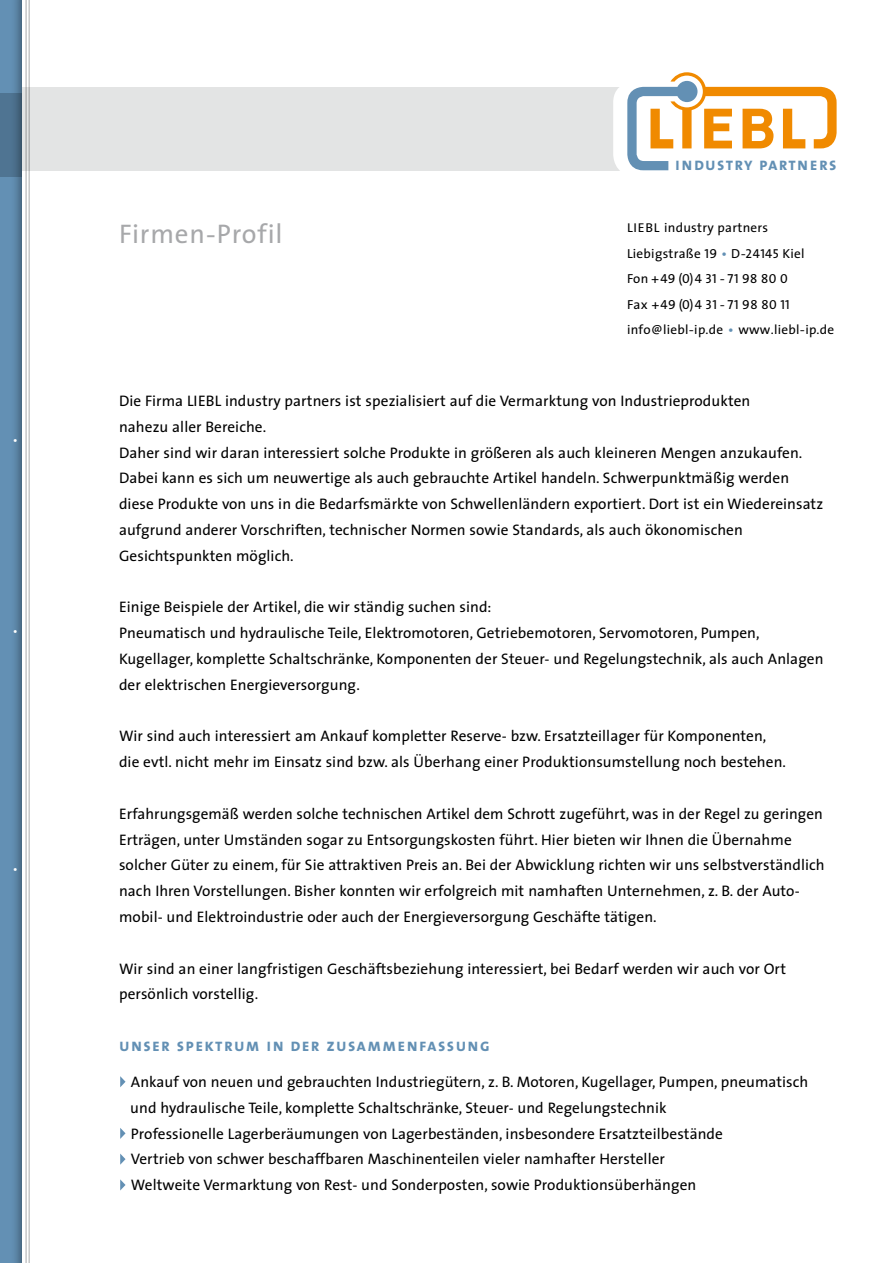
<style>
.page{position:relative;width:893px;height:1263px;background:#fff}
.page>*{position:absolute;margin:0;border:0;box-sizing:border-box;transform-origin:0 0}
.t1{font:27px "The Sans";letter-spacing:.03em;color:#a7a8aa}
.t2{font:17.85px "The Sans Bold Caps";letter-spacing:.08em;color:#6390b4;scale:.94 1}
.t3{font:15.3px/25.8px "The Sans";letter-spacing:.005em;color:#000}
.t4{font:13.2px/25.5px "The Sans";letter-spacing:.02em;color:#000}
.t5{font:13.2px/25.5px "The Sans Caps";letter-spacing:.03em;color:#000}
.t6{font:12px "The Sans";color:#fff}
.s1{font-size:12.75px}
.s2{font-family:"The Sans Caps"}
.s3{font-weight:600;color:#6390b4}
.s4{font-family:"The Sans Caps";font-size:13.05px}
.s5{font-family:"The Sans"}
</style>
<div class="page">
<div style="left:0;top:0;width:22px;height:1263px;background:linear-gradient(to right,#6a9ac1,#537998)"></div>
<div style="left:0;top:93px;width:22px;height:84px;background:linear-gradient(to right,#557c9d,#42617b)"></div>
<div style="left:22px;top:87px;width:865px;height:83px;background:#e3e4e4"></div>
<svg style="left:613px;top:72px;width:274px;height:99px;background:#f2e1ca"></svg>
<hr style="left:25px;top:0;width:2px;height:1263px;background:#c6c7c8">
<hr style="left:28px;top:0;width:2px;height:1263px;background:#c6c7c8">
<svg style="left:120px;top:1076px;width:6px;height:11px"></svg>
<svg style="left:120px;top:1128px;width:6px;height:11px"></svg>
<svg style="left:120px;top:1153px;width:6px;height:12px"></svg>
<svg style="left:120px;top:1179px;width:6px;height:11px"></svg>
<p class="t6" style="left:13px;top:430px;width:7px">•</p>
<p class="t6" style="left:13px;top:621px;width:7px">•</p>
<p class="t6" style="left:13px;top:859px;width:7px">•</p>
<h1 class="t1" style="left:119px;top:212px;width:165px">Firmen-Profil</h1>
<p class="t2" style="left:675px;top:149px;width:173px">industry partners</p>
<p class="t4" style="left:627px;top:215px;width:179px"><span class="s1">LIEBL</span> industry partners<br>Liebigstraße <span class="s2">19</span> <span class="s3">•</span> D-<span class="s4">24145</span> Kiel</p>
<p class="t5" style="left:627px;top:266px;width:164px"><span class="s5">Fon</span> +49 (0)4 31 -71 98 80 0<br><span class="s5">Fax</span> +49 (0)4 31 - 71 98 80 11</p>
<p class="t4" style="left:627px;top:317px;width:209px">info@liebl-ip.de <span class="s3">•</span> www.liebl-ip.de</p>
<p class="t3" style="left:119px;top:387px;width:706px">Die Firma LIEBL industry partners ist spezialisiert auf die Vermarktung von Industrieprodukten<br>nahezu aller Bereiche.<br>Daher sind wir daran interessiert solche Produkte in größeren als auch kleineren Mengen anzukaufen.<br>Dabei kann es sich um neuwertige als auch gebrauchte Artikel handeln. Schwerpunktmäßig werden diese Produkte von uns in die Bedarfsmärkte von Schwellenländern exportiert. Dort ist ein Wiedereinsatz aufgrund anderer Vorschriften, technischer Normen sowie Standards, als auch ökonomischen Gesichtspunkten möglich.</p>
<p class="t3" style="left:119px;top:594px;width:706px">Einige Beispiele der Artikel, die wir ständig suchen sind:<br>Pneumatisch und hydraulische Teile, Elektromotoren, Getriebemotoren, Servomotoren, Pumpen, Kugellager, komplette Schaltschränke, Komponenten der Steuer- und Regelungstechnik, als auch Anlagen der elektrischen Energieversorgung.</p>
<p class="t3" style="left:119px;top:723px;width:668px">Wir sind auch interessiert am Ankauf kompletter Reserve- bzw. Ersatzteillager für Komponenten, die evtl. nicht mehr im Einsatz sind bzw. als Überhang einer Produktionsumstellung noch bestehen.</p>
<p class="t3" style="left:119px;top:800px;width:707px">Erfahrungsgemäß werden solche technischen Artikel dem Schrott zugeführt, was in der Regel zu geringen Erträgen, unter Umständen sogar zu Entsorgungskosten führt. Hier bieten wir Ihnen die Übernahme solcher Güter zu einem, für Sie attraktiven Preis an. Bei der Abwicklung richten wir uns selbstverständlich nach Ihren Vorstellungen. Bisher konnten wir erfolgreich mit namhaften Unternehmen, z. B. der Auto&shy;mobil- und Elektroindustrie oder auch der Energieversorgung Geschäfte tätigen.</p>
<p class="t3" style="left:119px;top:955px;width:668px">Wir sind an einer langfristigen Geschäftsbeziehung interessiert, bei Bedarf werden wir auch vor Ort persönlich vorstellig.</p>
<p class="t2" style="left:119px;top:1030px;width:396px">unser spektrum in der zusammenfassung</p>
<p class="t3" style="left:130px;top:1068px;width:680px">Ankauf von neuen und gebrauchten Industriegütern, z. B. Motoren, Kugellager, Pumpen, pneumatisch und hydraulische Teile, komplette Schaltschränke, Steuer- und Regelungstechnik<br>Professionelle Lagerberäumungen von Lagerbeständen, insbesondere Ersatzteilbestände<br>Vertrieb von schwer beschaffbaren Maschinenteilen vieler namhafter Hersteller<br>Weltweite Vermarktung von Rest- und Sonderposten, sowie Produktionsüberhängen</p>
</div>
